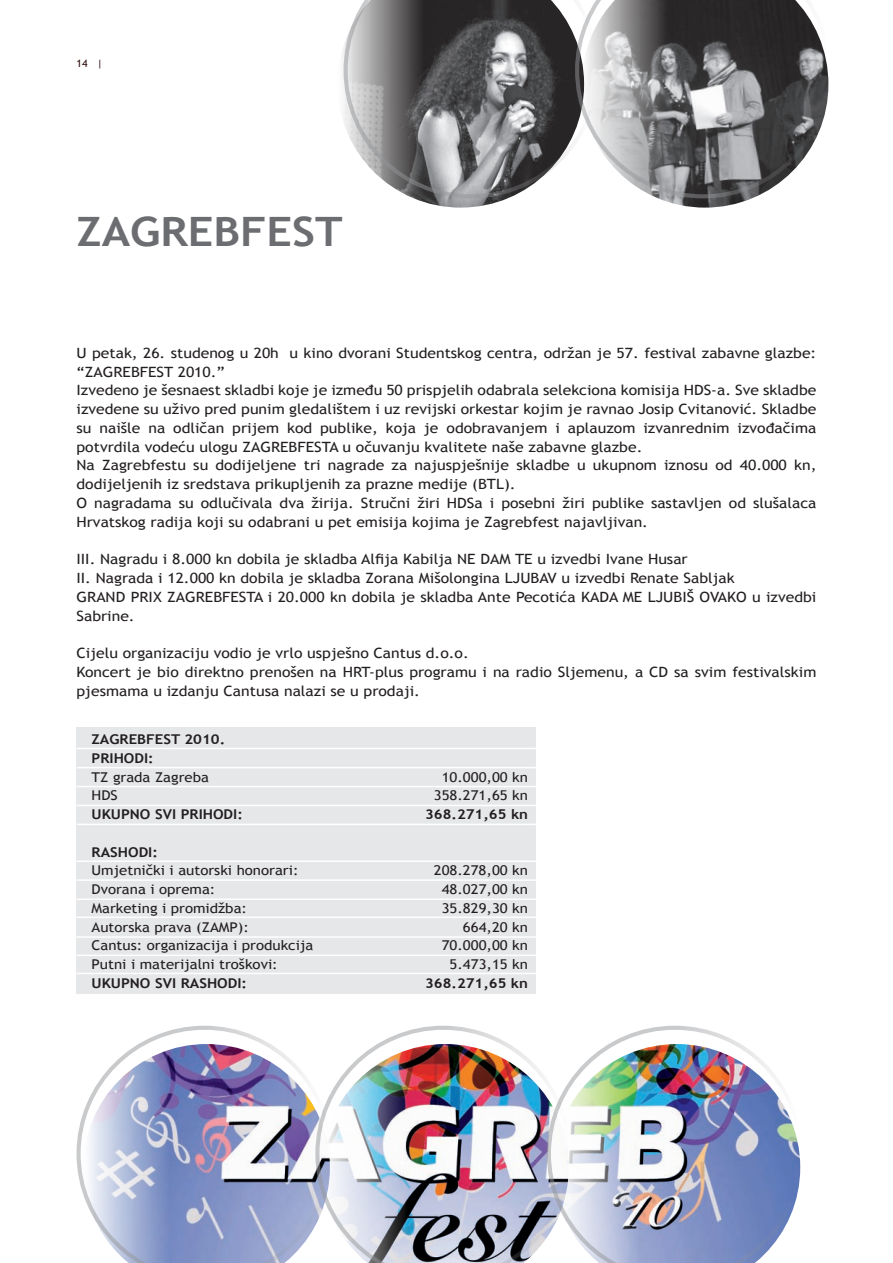
<style>
.page{position:relative;width:893px;height:1263px;background:#fff}
.page>*{position:absolute;margin:0;border:0;box-sizing:border-box;transform-origin:0 0}
.t1{font:700 40.5px "Trebuchet MS";color:#6c6d70;scale:1.11 1}
.t2{font:14.1px/18.8px "Trebuchet MS";color:#231f20;scale:1.11 1}
.t3{font:13.5px "Trebuchet MS";color:#231f20;scale:1.11 1}
.t4{font:700 13.5px/18.8px "Trebuchet MS";color:#231f20;scale:1.11 1}
.t5{font:10.5px "Trebuchet MS";color:#2f0c0e}
</style>
<div class="page">
<svg style="left:77px;top:1026px;width:238px;height:237px"></svg>
<img style="left:315px;top:1026px;width:232px;height:237px">
<img style="left:547px;top:1026px;width:254px;height:237px">
<svg style="left:343px;top:47px;width:165px;height:161px"></svg>
<svg style="left:344px;top:0;width:231px;height:198px;background:#7e7e7f"></svg>
<svg style="left:657px;top:198px;width:96px;height:10px"></svg>
<svg style="left:575px;top:0;width:254px;height:198px"></svg>
<div style="left:77px;top:727px;width:459px;height:267px;background:#e6e7e9"></div>
<hr style="left:77px;top:748px;width:459px;height:1px;background:#fff">
<hr style="left:77px;top:767px;width:459px;height:1px;background:#fff">
<hr style="left:77px;top:824px;width:459px;height:1px;background:#fff">
<hr style="left:77px;top:805px;width:459px;height:1px;background:#fff">
<hr style="left:77px;top:786px;width:459px;height:1px;background:#fff">
<hr style="left:77px;top:879px;width:459px;height:2px;background:#fff">
<hr style="left:77px;top:860px;width:459px;height:2px;background:#fff">
<hr style="left:77px;top:898px;width:459px;height:2px;background:#fff">
<hr style="left:77px;top:916px;width:459px;height:2px;background:#fff">
<hr style="left:77px;top:936px;width:459px;height:2px;background:#fff">
<hr style="left:77px;top:954px;width:459px;height:2px;background:#fff">
<hr style="left:77px;top:973px;width:459px;height:1px;background:#fff">
<p class="t5" style="left:77px;top:57px;width:27px">14 |</p>
<h1 class="t1" style="left:77px;top:206px;width:241px">ZAGREBFEST</h1>
<p class="t2" style="left:77px;top:344px;width:668px">U petak, 26. studenog u 20h u kino dvorani Studentskog centra, održan je 57. festival zabavne glazbe: “ZAGREBFEST 2010.”<br>Izvedeno je šesnaest skladbi koje je između 50 prispjelih odabrala selekciona komisija HDS -a. Sve skladbe izvedene su uživo pred punim gledalištem i uz revijski orkestar kojim je ravnao Josip Cvitanović. Skladbe su naišle na odličan prijem kod publike, koja je odobravanjem i aplauzom izvanrednim izvođačima potvrdila vodeću ulogu ZAGREBFESTA u očuvanju kvalitete naše zabavne glazbe.<br>Na Zagrebfestu su dodijeljene tri nagrade za najuspješnije skladbe u ukupnom iznosu od 40.000 kn, dodijeljenih iz sredstava prikupljenih za prazne medije (BTL).<br>O nagradama su odlučivala dva žirija. Stručni žiri HDSa i posebni žiri publike sastavljen od slušalaca Hrvatskog radija koji su odabrani u pet emisija kojima je Zagrebfest najavljivan.</p>
<p class="t2" style="left:77px;top:550px;width:594px">III. Nagradu i 8.000 kn dobila je skladba Alfija Kabilja NE DAM TE u izvedbi Ivane Husar<br>II. Nagrada i 12.000 kn dobila je skladba Zorana Mišolongina LJUBAV u izvedbi Renate Sabljak<br>GRAND PRIX ZAGREBFESTA i 20.000 kn dobila je skladba Ante Pecotića KADA</p>
<p class="t2" style="left:623px;top:588px;width:176px">ME LJUBIŠ OVAKO u izvedbi</p>
<p class="t2" style="left:77px;top:606px;width:54px">Sabrine.</p>
<p class="t2" style="left:77px;top:644px;width:668px">Cijelu organizaciju vodio je vrlo uspješno Cantus d.o.o.<br>Koncert je bio direktno prenošen na HRT-plus programu i na radio Sljemenu, a CD sa svim festivalskim pjesmama u izdanju Cantusa nalazi se u prodaji.</p>
<p class="t4" style="left:92px;top:730px;width:122px">ZAGREBFEST 2010.<br>PRIHODI</p>
<p class="t4" style="left:148px;top:749px;width:6px">:</p>
<p class="t3" style="left:92px;top:769px;width:107px">TZ grada Zagreba</p>
<p class="t3" style="left:442px;top:769px;width:79px">10.000,00 kn</p>
<p class="t3" style="left:92px;top:788px;width:15px">HDS</p>
<p class="t3" style="left:434px;top:788px;width:86px">358.271,65 kn</p>
<p class="t4" style="left:92px;top:805px;width:19px">UKUPNO</p>
<p class="t4" style="left:155px;top:805px;width:7px">SVI</p>
<p class="t4" style="left:181px;top:805px;width:9px">PRIHODI</p>
<p class="t4" style="left:237px;top:805px;width:6px">:</p>
<p class="t4" style="left:425px;top:805px;width:94px">368.271,65 KN</p>
<p class="t4" style="left:92px;top:842px;width:17px">RASHODI</p>
<p class="t4" style="left:152px;top:842px;width:6px">:</p>
<p class="t3" style="left:92px;top:863px;width:188px">Umjetnički i autorski honorari:</p>
<p class="t3" style="left:434px;top:863px;width:86px">208.278,00 kn</p>
<p class="t3" style="left:92px;top:881px;width:113px">Dvorana i oprema:</p>
<p class="t3" style="left:442px;top:881px;width:79px">48.027,00 kn</p>
<p class="t3" style="left:92px;top:900px;width:142px">Marketing i promidžba:</p>
<p class="t3" style="left:442px;top:900px;width:79px">35.829,30 kn</p>
<p class="t3" style="left:92px;top:919px;width:143px">Autorska prava (ZAMP):</p>
<p class="t3" style="left:463px;top:919px;width:60px">664,20 kn</p>
<p class="t3" style="left:92px;top:938px;width:201px">Cantus: organizacija i produkcija</p>
<p class="t3" style="left:442px;top:938px;width:79px">70.000,00 kn</p>
<p class="t3" style="left:92px;top:956px;width:169px">Putni i materijalni troškovi:</p>
<p class="t3" style="left:450px;top:956px;width:72px">5.473,15 kn</p>
<p class="t4" style="left:92px;top:974px;width:19px">UKUPNO</p>
<p class="t4" style="left:155px;top:974px;width:7px">SVI</p>
<p class="t4" style="left:181px;top:974px;width:9px">RASHODI</p>
<p class="t4" style="left:242px;top:974px;width:6px">:</p>
<p class="t4" style="left:425px;top:974px;width:94px">368.271,65 KN</p>
</div>
